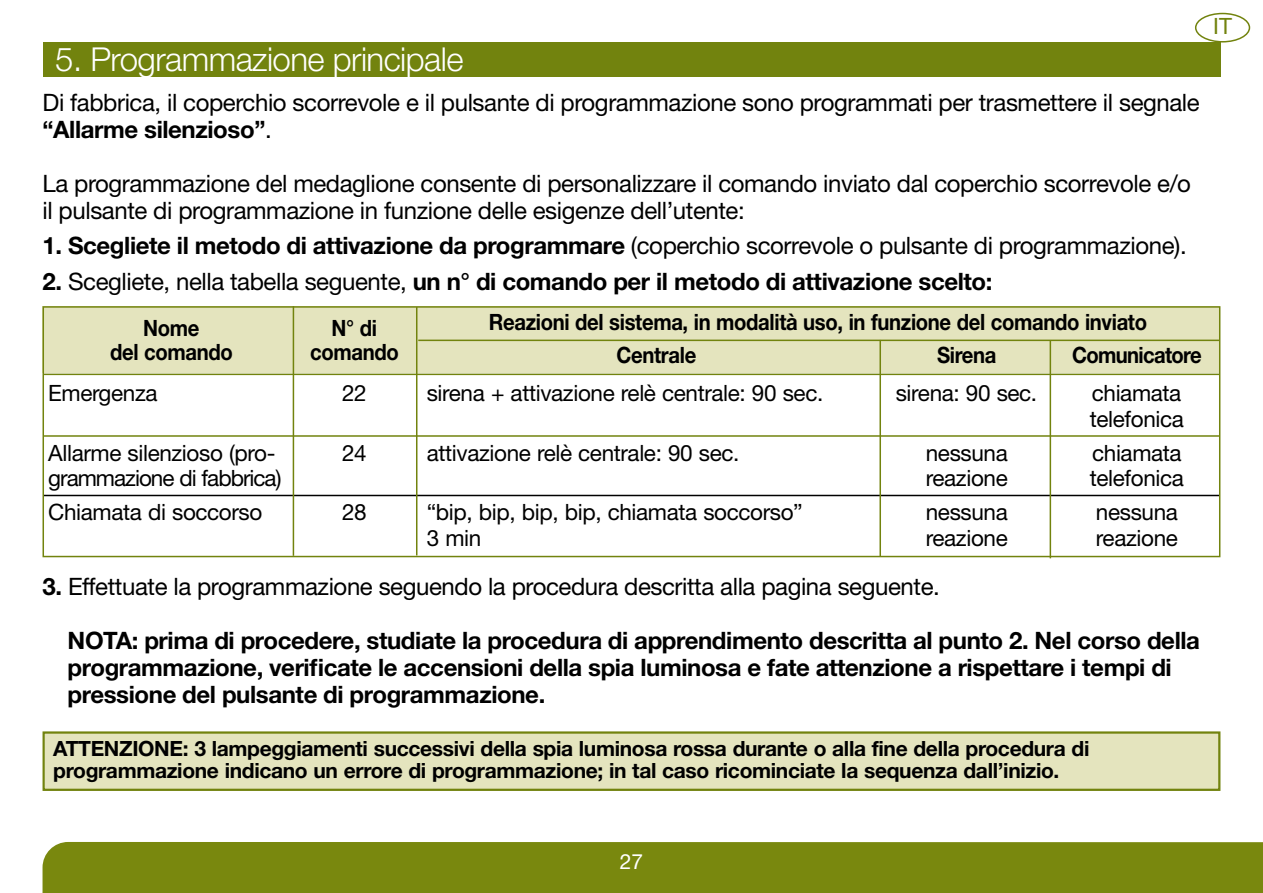
<style>
.page{position:relative;width:1263px;height:893px;background:#fff}
.page>*{position:absolute;margin:0;border:0;box-sizing:border-box;transform-origin:0 0}
.t1{font:300 33px "Helvetica Neue LT Com";letter-spacing:-.015em;color:#fff}
.t2{font:24px/27px "Helvetica Neue LT Com";letter-spacing:-.015em;color:#000}
.t3{font:700 24px/27px "Helvetica Neue LT Com";letter-spacing:-.015em;color:#000}
.t4{font:22.5px/25.5px "Helvetica Neue LT Com";letter-spacing:-.015em;color:#000}
.t5{font:700 22.5px "Helvetica Neue LT Com";letter-spacing:-.015em;color:#000;scale:.9 1}
.t6{font:22.5px "Helvetica Neue LT Com";letter-spacing:-.045em;color:#000}
.t7{font:700 22.5px "Helvetica Neue LT Com";letter-spacing:-.035em;color:#000;scale:.9 1}
.t8{font:22.5px "Helvetica Neue LT Com";color:#72830e}
.t9{font:700 21px/22.5px "Helvetica Neue LT Com";letter-spacing:-.015em;color:#000}
.t10{font:21px "Helvetica Neue LT Com";color:#fff}
.s1{font-weight:700}
.s2{font-weight:400}
</style>
<div class="page">
<div style="left:45px;top:734px;width:1173px;height:55px;background:#e4e4be"></div>
<div style="left:43px;top:731px;width:1177px;height:60px;border:2px solid #72830e"></div>
<div style="left:43px;top:43px;width:1177px;height:34px;background:#72830e"></div>
<div style="left:1195px;top:13px;width:55px;height:30px;border:3px solid #72830e;border-radius:50%"></div>
<div style="left:43px;top:842px;width:1220px;height:51px;background:#79880e"></div>
<div style="left:43px;top:306px;width:1177px;height:67px;background:#e4e4be"></div>
<div style="left:43px;top:306px;width:1177px;height:251px;border:2px solid #72830e"></div>
<hr style="left:418px;top:340px;width:801px;height:1px;background:#72830e">
<hr style="left:44px;top:374px;width:1175px;height:1px;background:#72830e">
<hr style="left:44px;top:435px;width:1175px;height:2px;background:#72830e">
<hr style="left:44px;top:495px;width:1175px;height:1px;background:#000">
<hr style="left:293px;top:306px;width:1px;height:250px;background:#72830e">
<hr style="left:416px;top:307px;width:1px;height:248px;background:#72830e">
<hr style="left:1049px;top:340px;width:2px;height:218px;background:#72830e">
<hr style="left:879px;top:340px;width:2px;height:217px;background:#72830e">
<h1 class="t1" style="left:55px;top:47px;width:410px">5. Programmazione principale</h1>
<p class="t2" style="left:43px;top:91px;width:1159px">Di fabbrica, il coperchio scorrevole e il pulsante di programmazione sono programmati per trasmettere il segnale <span class="s1">“Allarme silenzioso”</span>.</p>
<p class="t2" style="left:43px;top:172px;width:1150px">La programmazione del medaglione consente di personalizzare il comando inviato dal coperchio scorrevole e/o il pulsante di programmazione in funzione delle esigenze dell’utente:</p>
<p class="t2" style="left:43px;top:234px;width:1146px"><span class="s1">1. Scegliete il metodo di attivazione da programmare</span> (coperchio scorrevole o pulsante di programmazione).</p>
<p class="t3" style="left:43px;top:270px;width:951px">2. <span class="s2">Scegliete, nella tabella seguente,</span> un n° di comando per il metodo di attivazione scelto:</p>
<p class="t5" style="left:143px;top:320px;width:64px">Nome</p>
<p class="t5" style="left:331px;top:320px;width:52px">N° di</p>
<p class="t5" style="left:489px;top:314px;width:733px">Reazioni del sistema, in modalità uso, in funzione del comando inviato</p>
<p class="t5" style="left:110px;top:344px;width:138px">del comando</p>
<p class="t5" style="left:310px;top:344px;width:100px">comando</p>
<p class="t5" style="left:616px;top:347px;width:90px">Centrale</p>
<p class="t5" style="left:937px;top:347px;width:68px">Sirena</p>
<p class="t7" style="left:1072px;top:347px;width:145px">Comunicatore</p>
<p class="t4" style="left:48px;top:383px;width:111px">Emergenza</p>
<p class="t4" style="left:342px;top:383px;width:26px">22</p>
<p class="t4" style="left:427px;top:383px;width:398px">sirena + attivazione relè centrale: 90 sec.</p>
<p class="t4" style="left:896px;top:383px;width:143px">sirena: 90 sec.</p>
<p class="t4" style="left:1090px;top:383px;width:96px">chiamata telefonica</p>
<p class="t4" style="left:48px;top:442px;width:229px">Allarme silenzioso (pro-</p>
<p class="t4" style="left:342px;top:442px;width:26px">24</p>
<p class="t4" style="left:427px;top:442px;width:314px">attivazione relè centrale: 90 sec.</p>
<p class="t4" style="left:926px;top:442px;width:83px">nessuna</p>
<p class="t4" style="left:1092px;top:442px;width:91px">chiamata</p>
<p class="t6" style="left:48px;top:470px;width:235px">grammazione di fabbrica)</p>
<p class="t4" style="left:926px;top:468px;width:83px">reazione</p>
<p class="t4" style="left:1090px;top:468px;width:96px">telefonica</p>
<p class="t4" style="left:48px;top:502px;width:216px">Chiamata di soccorso</p>
<p class="t4" style="left:342px;top:502px;width:26px">28</p>
<p class="t4" style="left:427px;top:502px;width:378px">“bip, bip, bip, bip, chiamata soccorso”</p>
<p class="t4" style="left:926px;top:502px;width:83px">nessuna</p>
<p class="t4" style="left:1096px;top:502px;width:83px">nessuna</p>
<p class="t4" style="left:427px;top:527px;width:56px">3 min</p>
<p class="t4" style="left:926px;top:527px;width:83px">reazione</p>
<p class="t4" style="left:1096px;top:527px;width:83px">reazione</p>
<p class="t2" style="left:43px;top:576px;width:899px"><span class="s1">3.</span> Effettuate la programmazione seguendo la procedura descritta alla pagina seguente.</p>
<p class="t3" style="left:68px;top:630px;width:1134px">NOTA: prima di procedere, studiate la procedura di apprendimento descritta al punto 2. Nel corso della programmazione, verificate le accensioni della spia luminosa e fate attenzione a rispettare i tempi di pressione del pulsante di programmazione.</p>
<p class="t9" style="left:53px;top:739px;width:1038px">ATTENZIONE: 3 lampeggiamenti successivi della spia luminosa rossa durante o alla fine della procedura di programmazione indicano un errore di programmazione; in tal caso ricominciate la sequenza dall’inizio.</p>
<p class="t8" style="left:1213px;top:18px;width:20px">IT</p>
<p class="t10" style="left:620px;top:854px;width:25px">27</p>
</div>
